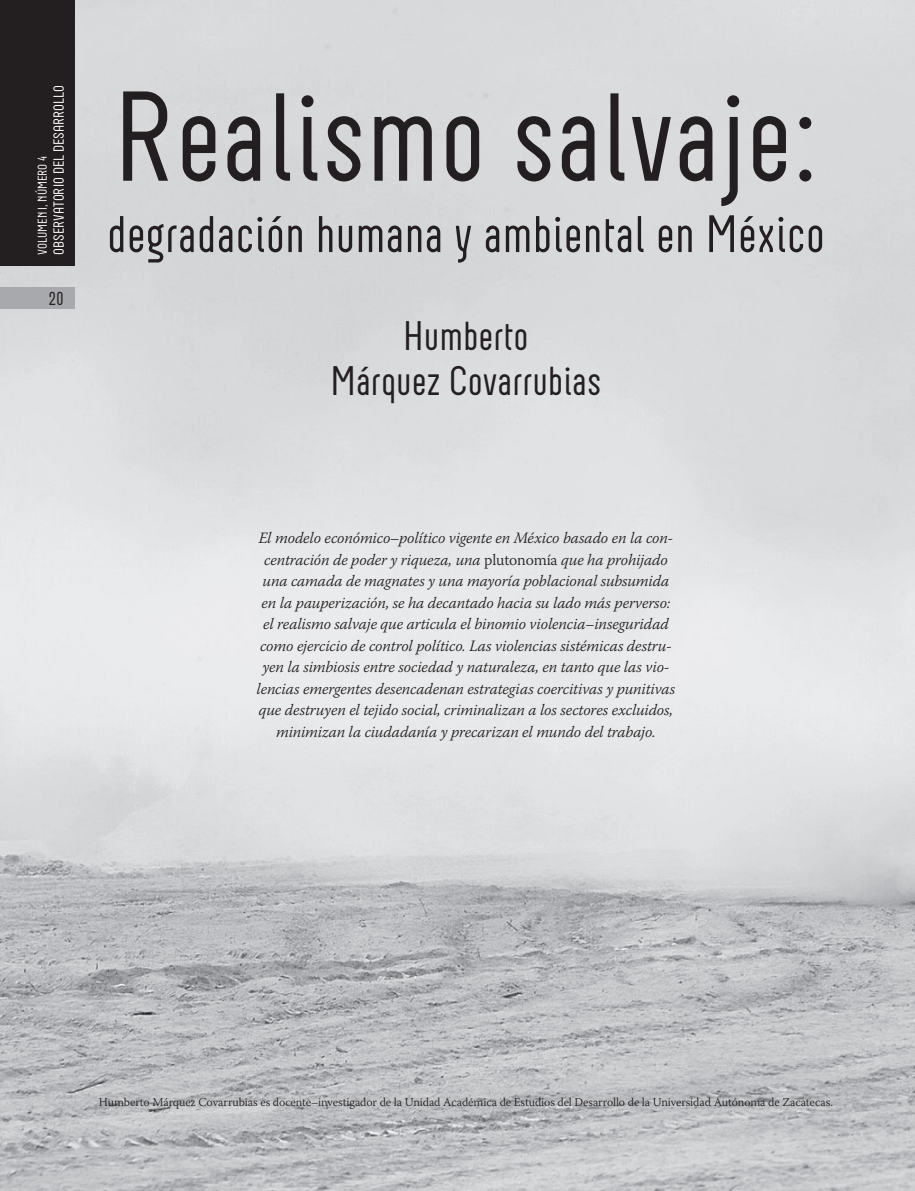
<style>
.page{position:relative;width:915px;height:1191px;background:#fff}
.page>*{position:absolute;margin:0;border:0;box-sizing:border-box;transform-origin:0 0}
.t1{font:127.5px "Neubau";color:#231f20}
.t2{font:52.5px "Neubau";color:#231f20}
.t3{font:41.25px/45px "Neubau";color:#231f20;text-align:center}
.t4{font:18.75px "Neubau";color:#231f20}
.t5{font:italic 300 15.75px/21.5px "Warnock Pro";letter-spacing:-.01em;color:#231f20;text-align:center}
.t6{font:14.7px "Neubau";color:#fff}
.t7{font:12.75px "Neubau";color:#fff}
.t8{font:300 12px "Warnock Pro";letter-spacing:-.01em;color:#231f20}
.s1{font-style:normal}
</style>
<div class="page">
<img style="left:0;top:0;width:914px;height:1191px">
<div style="left:0;top:0;width:74px;height:266px;background:#231f20"></div>
<div style="left:0;top:287px;width:74px;height:21px;background:#a8a9ad"></div>
<p class="t6" style="left:50px;top:255px;width:172px;rotate:-90deg">OBSERVATORIO DEL DESARROLLO</p>
<p class="t4" style="left:48px;top:288px;width:17px">20</p>
<p class="t7" style="left:35px;top:255px;width:101px;rotate:-90deg">VOLUMEN I, NÚMERO 4</p>
<h1 class="t1" style="left:114px;top:65px;width:706px">Realismo salvaje:</h1>
<h2 class="t2" style="left:107px;top:204px;width:719px">degradación humana y ambiental en México</h2>
<h3 class="t3" style="left:330px;top:313px;width:272px">Humberto<br>Márquez Covarrubias</h3>
<p class="t5" style="left:256px;top:527px;width:420px">El modelo económico–político vigente en México basado en la con&shy;centración de poder y riqueza, una <span class="s1">plutonomía</span> que ha prohijado una camada de magnates y una mayoría poblacional subsumida en la pauperización, se ha decantado hacia su lado más perverso: el realismo salvaje que articula el binomio violencia–inseguridad como ejercicio de control político. Las violencias sistémicas destru&shy;yen la simbiosis entre sociedad y naturaleza, en tanto que las vio&shy;lencias emergentes desencadenan estrategias coercitivas y punitivas que destruyen el tejido social, criminalizan a los sectores excluidos, minimizan la ciudadanía y precarizan el mundo del trabajo.</p>
<p class="t8" style="left:99px;top:1094px;width:735px">Humberto Márquez Covarrubias es docente–investigador de la Unidad Académica de Estudios del Desarrollo de la Universidad Autónoma de Zacatecas.</p>
</div>
